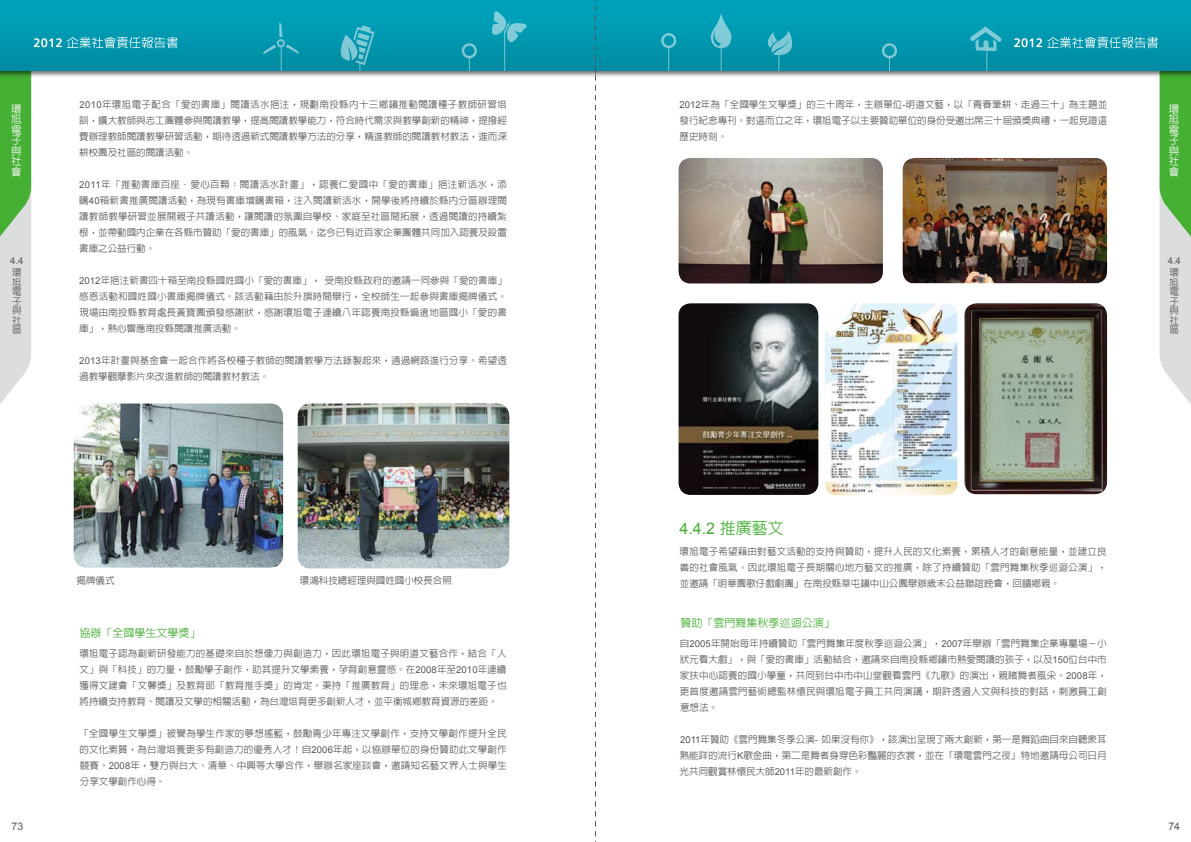
<style>
.page{position:relative;width:1191px;height:842px;background:#fff}
.page>*{position:absolute;margin:0;border:0;box-sizing:border-box;transform-origin:0 0}
.t1{font:16px "Arial";color:#46b035}
.t2{font:500 11px "Lin Gothic";color:#46b035}
.t3{font:500 10.5px/10.5px "Lin Gothic";color:#fff;text-align:justify}
.t4{font:10.5px "Arial";color:#595757}
.t5{font:500 9.5px/16px "Lin Gothic";color:#595757;text-align:justify}
.t6{font:9.5px "Arial";color:#595757}
.s1{font-family:"Arial";font-weight:400}
.s2{font-family:"Lin Gothic";font-weight:500}
</style>
<div class="page">
<svg style="left:0;top:77px;width:31px;height:327px;background:#9ecb97"></svg>
<div style="left:0;top:0;width:595px;height:77px;background:#000;opacity:.6"></div>
<div style="left:0;top:0;width:595px;height:71px;background:linear-gradient(to bottom,#00a3be,#008da2)"></div>
<svg style="left:34px;top:37px;width:144px;height:11px;background:#4cb5c6"></svg>
<svg style="left:491px;top:11px;width:36px;height:32px"></svg>
<div style="left:462px;top:43px;width:15px;height:15px;border:2px solid #fff;border-radius:50%"></div>
<hr style="left:504px;top:32px;width:1px;height:39px;background:#fff">
<svg style="left:469px;top:56px;width:1px;height:15px"></svg>
<svg style="left:340px;top:25px;width:34px;height:46px;background:#31a7ba"></svg>
<svg style="left:263px;top:22px;width:36px;height:49px;background:#0c99af"></svg>
<svg style="left:1159px;top:77px;width:32px;height:327px;background:#a1cd9b"></svg>
<div style="left:595px;top:0;width:596px;height:77px;background:#000;opacity:.6"></div>
<div style="left:595px;top:0;width:596px;height:71px;background:linear-gradient(to bottom,#00a3be,#018da3)"></div>
<svg style="left:1014px;top:37px;width:144px;height:11px;background:#4cb5c6"></svg>
<div style="left:661px;top:33px;width:15px;height:15px;border:2px solid #fff;border-radius:50%"></div>
<div style="left:882px;top:43px;width:15px;height:15px;border:2px solid #fff;border-radius:50%"></div>
<svg style="left:668px;top:47px;width:1px;height:24px"></svg>
<svg style="left:889px;top:56px;width:1px;height:15px"></svg>
<svg style="left:970px;top:27px;width:31px;height:44px"></svg>
<svg style="left:711px;top:13px;width:20px;height:58px"></svg>
<svg style="left:763px;top:30px;width:40px;height:41px;background:#1b9eb2"></svg>
<svg style="left:595px;top:0;width:1px;height:842px"></svg>
<img style="left:74px;top:403px;width:209px;height:165px">
<img style="left:298px;top:403px;width:211px;height:165px">
<img style="left:678px;top:158px;width:205px;height:125px">
<img style="left:902px;top:158px;width:205px;height:125px">
<img style="left:678px;top:303px;width:140px;height:192px">
<img style="left:825px;top:303px;width:132px;height:192px">
<img style="left:964px;top:303px;width:143px;height:191px">
<p class="t3" style="left:11px;top:103px;width:12px">環旭電子與社會</p>
<p class="t6" style="left:10px;top:255px;width:15px">4.4</p>
<p class="t5" style="left:12px;top:268px;width:11px;line-height:9.5px">環旭電子與社區</p>
<p class="t5" style="left:79px;top:96px;width:429px"><span class="s1">2010</span>年環旭電子配合「愛的書庫」閱讀活水挹注，規劃南投縣內十三鄉鎮推動閱讀種子教師研習培訓，擴大教師與志工團體參與閱讀教學，提高閱讀教學能力，符合時代需求與教學創新的精神，提撥經費辦理教師閱讀教學研習活動，期待透過新式閱讀教學方法的分享，精進教師的閱讀教材教法，進而深耕校園及社區的閱讀活動。</p>
<p class="t5" style="left:79px;top:176px;width:429px"><span class="s1">2011</span>年「推動書庫百座．愛心百顆：閱讀活水計畫」，認養仁愛國中「愛的書庫」挹注新活水，添購<span class="s1">40</span>箱新書推廣閱讀活動，為現有書庫增購書箱，注入閱讀新活水，開學後將持續於縣內分區辦理閱讀教師教學研習並展開親子共讀活動，讓閱讀的氛圍自學校、家庭至社區間拓展，透過閱讀的持續紮根，並帶動國內企業在各縣市贊助「愛的書庫」的風氣。迄今已有近百家企業團體共同加入認養及設置書庫之公益行動。</p>
<p class="t5" style="left:79px;top:272px;width:429px"><span class="s1">2012</span>年挹注新書四十箱至南投縣國姓國小「愛的書庫」，受南投縣政府的邀請一同參與「愛的書庫」感恩活動和國姓國小書庫揭牌儀式。該活動藉由於升旗時間舉行，全校師生一起參與書庫揭牌儀式。現場由南投縣教育處長黃寶園頒發感謝狀，感謝環旭電子連續八年認養南投縣偏遠地區國小「愛的書庫」，熱心響應南投縣閱讀推廣活動。</p>
<p class="t5" style="left:79px;top:352px;width:429px"><span class="s1">2013</span>年計畫與基金會一起合作將各校種子教師的閱讀教學方法錄製起來，通過網路進行分享。希望透過教學觀摩影片來改進教師的閱讀教材教法。</p>
<p class="t5" style="left:679px;top:96px;width:429px"><span class="s1">2012</span>年為「全國學生文學獎」的三十周年，主辦單位<span class="s1">-</span>明道文藝，以「青春筆耕、走過三十」為主題並發行紀念專刊。對這而立之年，環旭電子以主要贊助單位的身份受邀出席三十屆頒獎典禮，一起見證這歷史時刻。</p>
<p class="t3" style="left:1168px;top:103px;width:12px">環旭電子與社會</p>
<p class="t6" style="left:1167px;top:255px;width:15px">4.4</p>
<p class="t5" style="left:1169px;top:268px;width:11px;line-height:9.5px">環旭電子與社區</p>
<p class="t5" style="left:77px;top:573px;width:39px">揭牌儀式</p>
<p class="t5" style="left:300px;top:573px;width:153px">環鴻科技總經理與國姓國小校長合照</p>
<h1 class="t1" style="left:679px;top:518px;width:106px">4.4.2 <span class="s2">推廣藝文</span></h1>
<p class="t5" style="left:679px;top:543px;width:429px">環旭電子希望藉由對藝文活動的支持與贊助，提升人民的文化素養，累積人才的創意能量，並建立良善的社會風氣。因此環旭電子長期關心地方藝文的推廣，除了持續贊助「雲門舞集秋季巡迴公演」，並邀請「明華園歌仔戲劇團」在南投縣草屯鎮中山公園舉辦歲末公益聯誼晚會，回饋鄉親。</p>
<p class="t2" style="left:79px;top:627px;width:122px">協辦「全國學生文學獎」</p>
<p class="t5" style="left:79px;top:645px;width:428px">環旭電子認為創新研發能力的基礎來自於想像力與創造力，因此環旭電子與明道文藝合作，結合「人文」與「科技」的力量，鼓勵學子創作，助其提升文學素養，孕育創意靈感。在<span class="s1">2008</span>年至<span class="s1">2010</span>年連續獲得文建會「文馨獎」及教育部「教育推手獎」的肯定。秉持「推廣教育」的理念，未來環旭電子也將持續支持教育、閱讀及文學的相關活動，為台灣培育更多創新人才，並平衡城鄉教育資源的差距。</p>
<p class="t5" style="left:80px;top:725px;width:429px">「全國學生文學獎」被譽為學生作家的夢想搖籃，鼓勵青少年專注文學創作，支持文學創作提升全民的文化素質，為台灣培養更多有創造力的優秀人才！自<span class="s1">2006</span>年起，以協辦單位的身份贊助此文學創作競賽。<span class="s1">2008</span>年，雙方與台大、清華、中興等大學合作，舉辦名家座談會，邀請知名藝文界人士與學生分享文學創作心得。</p>
<p class="t2" style="left:680px;top:617px;width:155px">贊助「雲門舞集秋季巡迴公演」</p>
<p class="t5" style="left:680px;top:635px;width:429px">自<span class="s1">2005</span>年開始每年持續贊助「雲門舞集年度秋季巡迴公演」，<span class="s1">2007</span>年舉辦「雲門舞集企業專屬場－小狀元看大戲」，與「愛的書庫」活動結合，邀請來自南投縣鄉鎮市熱愛閱讀的孩子，以及<span class="s1">150</span>位台中市家扶中心認養的國小學童，共同到台中市中山堂觀看雲門《九歌》的演出，親睹舞者風采。<span class="s1">2008</span>年，更首度邀請雲門藝術總監林懷民與環旭電子員工共同演講，期許透過人文與科技的對話，刺激員工創意想法。</p>
<p class="t5" style="left:679px;top:731px;width:428px"><span class="s1">2011</span>年贊助《雲門舞集冬季公演<span class="s1">-</span> 如果沒有你》，該演出呈現了兩大創新，第一是舞蹈曲目來自聽眾耳熟能詳的流行<span class="s1">K</span>歌金曲，第二是舞者身穿色彩豔麗的衣裳，並在『環電雲門之夜』特地邀請母公司日月光共同觀賞林懷民大師<span class="s1">2011</span>年的最新創作。</p>
<p class="t4" style="left:12px;top:819px;width:13px">73</p>
<p class="t4" style="left:1168px;top:819px;width:13px">74</p>
</div>
